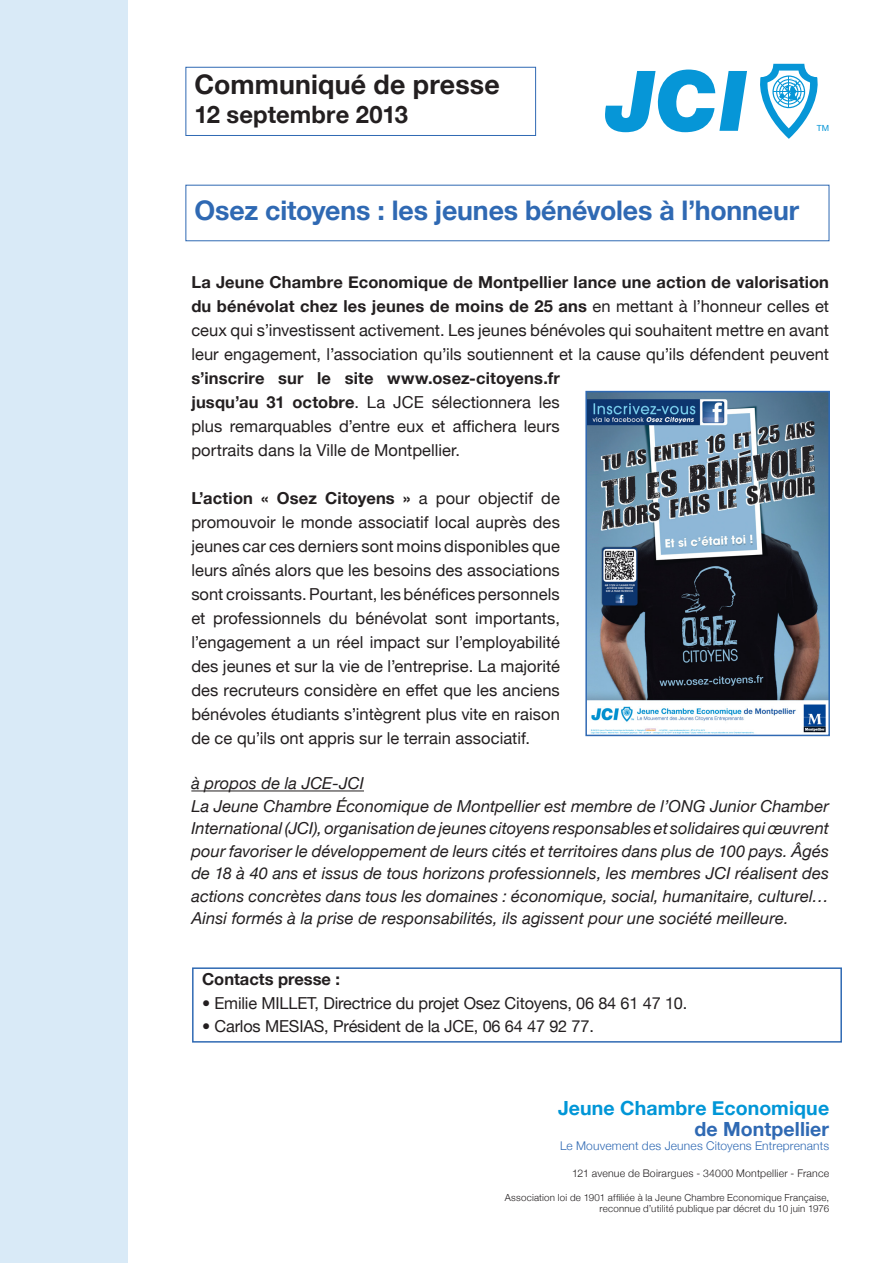
<style>
.page{position:relative;width:893px;height:1263px;background:#fff}
.page>*{position:absolute;margin:0;border:0;box-sizing:border-box;transform-origin:0 0}
.t1{font:700 27px "Helvetica Neue";letter-spacing:-.005em;color:#2f69b3}
.t2{font:700 27px "Helvetica Neue";letter-spacing:.005em;color:#231f20}
.t3{font:700 24px "Helvetica Neue";letter-spacing:.005em;color:#231f20}
.t4{font:700 19.5px "Helvetica Neue";letter-spacing:.005em;color:#0196d7}
.t5{font:700 19.5px "Helvetica Neue";letter-spacing:.005em;color:#2f69b3}
.t6{font:16.5px/24px "Helvetica Neue";color:#231f20}
.t7{font:italic 16.5px/22.5px "Helvetica Neue";letter-spacing:.005em;color:#231f20;text-align:justify}
.t8{font:700 16.5px "Helvetica Neue";color:#231f20}
.t9{font:300 12px "Helvetica Neue";letter-spacing:.015em;color:#2f69b3}
.t10{font:300 10.5px "Helvetica Neue";letter-spacing:.02em;color:#231f20}
.t11{font:300 9.75px "Helvetica Neue";letter-spacing:.02em;color:#231f20}
.t12{font:8.55px "Helvetica Neue";color:#0696d7}
.s1{font-weight:700}
</style>
<div class="page">
<div style="left:0;top:0;width:128px;height:1263px;background:#d9eaf7"></div>
<svg style="left:605px;top:70px;width:142px;height:62px"></svg>
<svg style="left:760px;top:64px;width:58px;height:75px"></svg>
<hr style="left:191px;top:790px;width:173px;height:1px;background:#231f20">
<div style="left:186px;top:67px;width:350px;height:69px;border:1px solid #2f69b3"></div>
<div style="left:186px;top:185px;width:643px;height:56px;border:1px solid #2f69b3"></div>
<div style="left:192px;top:967px;width:650px;height:75px;border:2px solid #2f69b3"></div>
<img style="left:588px;top:394px;width:239px;height:339px">
<div style="left:585px;top:391px;width:245px;height:345px;border:2px solid #2f69b3"></div>
<p class="t2" style="left:195px;top:60px;width:307px">Communiqué de presse</p>
<p class="t3" style="left:195px;top:92px;width:215px">12 septembre 2013</p>
<p class="t12" style="left:817px;top:120px;width:14px">TM</p>
<p class="t1" style="left:195px;top:186px;width:606px">Osez citoyens : les jeunes bénévoles à l’honneur</p>
<p class="t6" style="left:191px;top:269px;width:639px"><span class="s1">La Jeune Chambre Economique de Montpellier lance une action de valorisation du bénévolat chez les jeunes de moins de 25 ans</span> en mettant à l’honneur celles et ceux qui s’investissent activement. Les jeunes bénévoles qui souhaitent mettre en avant leur engagement, l’association qu’ils soutiennent et la cause qu’ils défendent peuvent <span class="s1">s’inscrire sur le site www.osez-citoyens.fr<br>jusqu’au 31 octobre</span>. La JCE sélectionnera les<br>plus remarquables d’entre eux et affichera leurs<br>portraits dans la Ville de Montpellier.</p>
<p class="t6" style="left:191px;top:485px;width:370px;text-align:justify"><span class="s1">L’action « Osez Citoyens »</span> a pour objectif de promouvoir le monde associatif local auprès des jeunes car ces derniers sont moins disponibles que leurs aînés alors que les besoins des associations sont croissants. Pourtant, les bénéfices personnels et professionnels du bénévolat sont importants, l’engagement a un réel impact sur l’employabilité des jeunes et sur la vie de l’entreprise. La majorité des recruteurs considère en effet que les anciens bénévoles étudiants s’intègrent plus vite en raison de ce qu’ils ont appris sur le terrain associatif.</p>
<p class="t7" style="left:191px;top:771px;width:174px">à propos de la JCE-JCI</p>
<p class="t7" style="left:191px;top:794px;width:639px">La Jeune Chambre Économique de Montpellier est membre de l’ONG Junior Chamber International (JCI), organisation de jeunes citoyens responsables et solidaires qui œuvrent pour favoriser le développement de leurs cités et territoires dans plus de 100 pays. Âgés de 18 à 40 ans et issus de tous horizons professionnels, les membres JCI réalisent des actions concrètes dans tous les domaines : économique, social, humanitaire, culturel… Ainsi formés à la prise de responsabilités, ils agissent pour une société meilleure.</p>
<p class="t8" style="left:202px;top:964px;width:140px">Contacts presse :</p>
<p class="t6" style="left:202px;top:990px;width:487px">• Emilie MILLET, Directrice du projet Osez Citoyens, 06 84 61 47 10.</p>
<p class="t6" style="left:202px;top:1012px;width:393px">• Carlos MESIAS, Président de la JCE, 06 64 47 92 77.</p>
<p class="t4" style="left:558px;top:1090px;width:273px">Jeune Chambre Economique</p>
<p class="t5" style="left:694px;top:1111px;width:136px">de Montpellier</p>
<p class="t9" style="left:560px;top:1136px;width:271px">Le Mouvement des Jeunes Citoyens Entreprenants</p>
<p class="t10" style="left:572px;top:1165px;width:258px">121 avenue de Boirargues - 34000 Montpellier - France</p>
<p class="t11" style="left:505px;top:1189px;width:326px">Association loi de 1901 affiliée à la Jeune Chambre Economique Française,</p>
<p class="t11" style="left:600px;top:1201px;width:231px">reconnue d’utilité publique par décret du 10 juin 1976</p>
</div>
